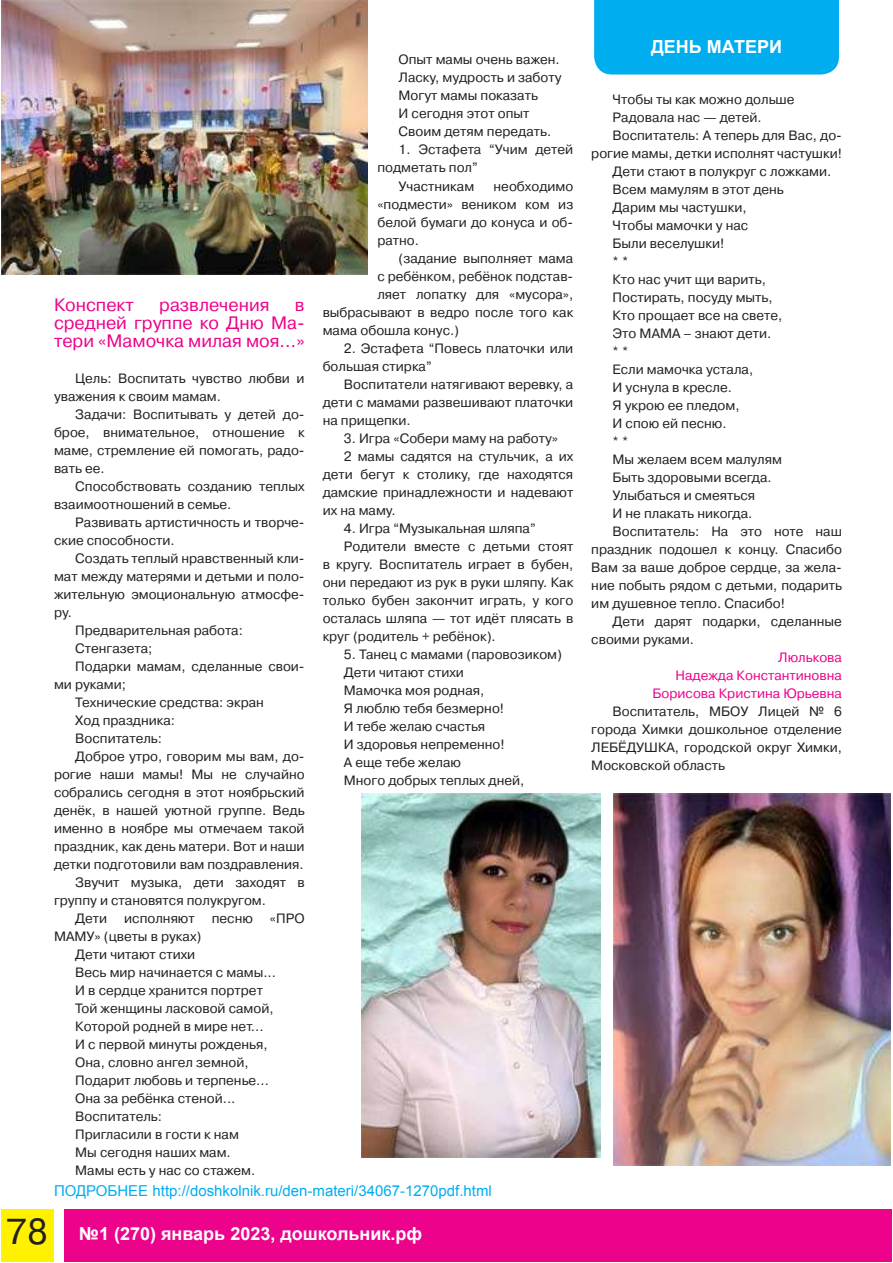
<style>
.page{position:relative;width:893px;height:1263px;background:#fff}
.page>*{position:absolute;margin:0;border:0;box-sizing:border-box;transform-origin:0 0}
.t1{font:36px "Pragmatica C";color:#231f20}
.t2{font:18px/18px "Pragmatica C";color:#ed028c;text-align:justify}
.t3{font:700 18px "Arial";color:#fff}
.t4{font:15px "Arial";color:#00aeef}
.t5{font:13.5px/18px "Pragmatica C";color:#231f20}
.t6{font:13.5px/18px "Pragmatica C";color:#ed028c;text-align:right}
</style>
<div class="page">
<div style="left:65px;top:1210px;width:827px;height:52px;background:#ed028c"></div>
<div style="left:1px;top:1210px;width:52px;height:52px;background:#fff101"></div>
<div style="left:594px;top:0;width:245px;height:75px;background:#00aeef"></div>
<img style="left:2px;top:0;width:366px;height:274px">
<img style="left:614px;top:793px;width:276px;height:372px">
<img style="left:362px;top:793px;width:239px;height:364px">
<h1 class="t1" style="left:6px;top:1212px;width:43px">78</h1>
<h2 class="t2" style="left:54px;top:296px;width:81px">Конспект</h2>
<h2 class="t2" style="left:159px;top:296px;width:112px">развлечения</h2>
<h2 class="t2" style="left:54px;top:296px;width:252px;text-indent:241px">в средней группе ко Дню Ма&shy;тери «Мамочка милая моя…»</h2>
<p class="t5" style="left:54px;top:370px;width:252px;text-indent:21px">Цель: Воспитать чувство любви и уважения к своим мамам.</p>
<p class="t5" style="left:54px;top:406px;width:252px;text-align:justify;text-indent:21px">Задачи: Воспитывать у детей до&shy;брое, внимательное, отношение к маме, стремление ей помогать, радо&shy;вать ее.</p>
<p class="t5" style="left:54px;top:478px;width:252px;text-indent:21px">Способствовать созданию теплых взаимоотношений в семье.</p>
<p class="t5" style="left:54px;top:514px;width:252px;text-indent:21px">Развивать артистичность и творче&shy;ские способности.</p>
<p class="t5" style="left:75px;top:550px;width:231px">Создать теплый нравственный кли-</p>
<p class="t5" style="left:54px;top:568px;width:252px">мат между матерями и детьми и поло-</p>
<p class="t5" style="left:54px;top:586px;width:252px">жительную эмоциональную атмосфе-</p>
<p class="t5" style="left:54px;top:604px;width:19px">ру.</p>
<p class="t5" style="left:75px;top:622px;width:169px">Предварительная работа:</p>
<p class="t5" style="left:75px;top:640px;width:79px">Стенгазета;</p>
<p class="t5" style="left:75px;top:658px;width:231px">Подарки мамам, сделанные свои-</p>
<p class="t5" style="left:54px;top:676px;width:74px">ми руками;</p>
<p class="t5" style="left:75px;top:694px;width:190px">Технические средства: экран</p>
<p class="t5" style="left:75px;top:712px;width:101px">Ход праздника:</p>
<p class="t5" style="left:75px;top:730px;width:88px">Воспитатель:</p>
<p class="t5" style="left:75px;top:748px;width:231px">Доброе утро, говорим мы вам, до-</p>
<p class="t5" style="left:54px;top:766px;width:252px">рогие наши мамы! Мы не случайно</p>
<p class="t5" style="left:54px;top:784px;width:252px">собрались сегодня в этот ноябрьский</p>
<p class="t5" style="left:54px;top:802px;width:252px">денёк, в нашей уютной группе. Ведь</p>
<p class="t5" style="left:54px;top:820px;width:252px">именно в ноябре мы отмечаем такой</p>
<p class="t5" style="left:54px;top:838px;width:252px">праздник, как день матери. Вот и наши</p>
<p class="t5" style="left:54px;top:856px;width:251px">детки подготовили вам поздравления.</p>
<p class="t5" style="left:75px;top:874px;width:231px">Звучит музыка, дети заходят в</p>
<p class="t5" style="left:54px;top:892px;width:213px">группу и становятся полукругом.</p>
<p class="t5" style="left:75px;top:910px;width:33px">Дети</p>
<p class="t5" style="left:124px;top:910px;width:72px">исполняют</p>
<p class="t5" style="left:212px;top:910px;width:43px">песню</p>
<p class="t5" style="left:270px;top:910px;width:36px">«ПРО</p>
<p class="t5" style="left:75px;top:928px;width:202px;text-indent:-21px">МАМУ» (цветы в руках)<br>Дети читают стихи<br>Весь мир начинается с мамы...<br>И в сердце хранится портрет<br>Той женщины ласковой самой,<br>Которой родней в мире нет...<br>И с первой минуты рожденья,<br>Она, словно ангел земной,<br>Подарит любовь и терпенье...<br>Она за ребёнка стеной...<br>Воспитатель:<br>Пригласили в гости к нам<br>Мы сегодня наших мам.<br>Мамы есть у нас со стажем.</p>
<p class="t5" style="left:399px;top:51px;width:164px">Опыт мамы очень важен.<br>Ласку, мудрость и заботу<br>Могут мамы показать<br>И сегодня этот опыт<br>Своим детям передать.</p>
<p class="t5" style="left:399px;top:141px;width:176px">1. Эстафета “Учим детей</p>
<p class="t5" style="left:377px;top:159px;width:102px">подметать пол”</p>
<p class="t5" style="left:399px;top:177px;width:77px">Участникам</p>
<p class="t5" style="left:377px;top:177px;width:197px;text-align:justify;text-indent:116px">необходимо «подмести» веником ком из белой бумаги до конуса и об&shy;ратно.</p>
<p class="t5" style="left:399px;top:249px;width:176px">(задание выполняет мама</p>
<p class="t5" style="left:377px;top:267px;width:197px">с ребёнком, ребёнок подстав-</p>
<p class="t5" style="left:377px;top:285px;width:197px">ляет лопатку для «мусора»,</p>
<p class="t5" style="left:323px;top:303px;width:252px">выбрасывают в ведро после того как</p>
<p class="t5" style="left:323px;top:321px;width:138px">мама обошла конус.)</p>
<p class="t5" style="left:323px;top:339px;width:252px;text-indent:21px">2. Эстафета “Повесь платочки или большая стирка”</p>
<p class="t5" style="left:323px;top:375px;width:252px;text-align:justify;text-indent:21px">Воспитатели натягивают веревку, а дети с мамами развешивают платочки на прищепки.</p>
<p class="t5" style="left:344px;top:429px;width:216px">3. Игра «Собери маму на работу»</p>
<p class="t5" style="left:344px;top:447px;width:231px">2 мамы садятся на стульчик, а их</p>
<p class="t5" style="left:323px;top:465px;width:252px">дети бегут к столику, где находятся</p>
<p class="t5" style="left:323px;top:483px;width:252px">дамские принадлежности и надевают</p>
<p class="t5" style="left:323px;top:501px;width:75px">их на маму.</p>
<p class="t5" style="left:344px;top:519px;width:193px">4. Игра “Музыкальная шляпа”</p>
<p class="t5" style="left:344px;top:537px;width:231px">Родители вместе с детьми стоят</p>
<p class="t5" style="left:323px;top:555px;width:252px">в кругу. Воспитатель играет в бубен,</p>
<p class="t5" style="left:323px;top:573px;width:252px">они передают из рук в руки шляпу. Как</p>
<p class="t5" style="left:323px;top:591px;width:252px">только бубен закончит играть, у кого</p>
<p class="t5" style="left:323px;top:609px;width:252px">осталась шляпа — тот идёт плясать в</p>
<p class="t5" style="left:323px;top:627px;width:175px">круг (родитель + ребёнок).</p>
<p class="t5" style="left:344px;top:645px;width:220px">5. Танец с мамами (паровозиком)<br>Дети читают стихи<br>Мамочка моя родная,<br>Я люблю тебя безмерно!<br>И тебе желаю счастья<br>И здоровья непременно!<br>А еще тебе желаю<br>Много добрых теплых дней,</p>
<p class="t4" style="left:54px;top:1180px;width:439px">ПОДРОБНЕЕ http://doshkolnik.ru/den-materi/34067-1270pdf.html</p>
<h2 class="t3" style="left:79px;top:1222px;width:345px">№1 (270) январь 2023, дошкольник.рф</h2>
<h2 class="t3" style="left:651px;top:35px;width:132px">ДЕНЬ МАТЕРИ</h2>
<p class="t5" style="left:613px;top:91px;width:183px">Чтобы ты как можно дольше</p>
<p class="t5" style="left:613px;top:109px;width:151px">Радовала нас — детей.</p>
<p class="t5" style="left:613px;top:127px;width:231px">Воспитатель: А теперь для Вас, до-</p>
<p class="t5" style="left:591px;top:145px;width:252px">рогие мамы, детки исполнят частушки!</p>
<p class="t5" style="left:613px;top:163px;width:220px">Дети стают в полукруг с ложками.</p>
<p class="t5" style="left:613px;top:181px;width:173px">Всем мамулям в этот день</p>
<p class="t5" style="left:613px;top:199px;width:136px">Дарим мы частушки,</p>
<p class="t5" style="left:613px;top:217px;width:137px">Чтобы мамочки у нас</p>
<p class="t5" style="left:613px;top:235px;width:113px">Были веселушки!</p>
<p class="t5" style="left:613px;top:253px;width:17px">* *</p>
<p class="t5" style="left:613px;top:271px;width:155px">Кто нас учит щи варить,</p>
<p class="t5" style="left:613px;top:289px;width:162px">Постирать, посуду мыть,</p>
<p class="t5" style="left:613px;top:307px;width:171px">Кто прощает все на свете,</p>
<p class="t5" style="left:613px;top:325px;width:160px">Это МАМА – знают дети.</p>
<p class="t5" style="left:613px;top:343px;width:17px">* *</p>
<p class="t5" style="left:613px;top:361px;width:142px">Если мамочка устала,</p>
<p class="t5" style="left:613px;top:379px;width:121px">И уснула в кресле.</p>
<p class="t5" style="left:613px;top:397px;width:128px">Я укрою ее пледом,</p>
<p class="t5" style="left:613px;top:415px;width:115px">И спою ей песню.</p>
<p class="t5" style="left:613px;top:433px;width:17px">* *</p>
<p class="t5" style="left:613px;top:451px;width:171px">Мы желаем всем малулям</p>
<p class="t5" style="left:613px;top:469px;width:161px">Быть здоровыми всегда.</p>
<p class="t5" style="left:613px;top:487px;width:144px">Улыбаться и смеяться</p>
<p class="t5" style="left:613px;top:505px;width:141px">И не плакать никогда.</p>
<p class="t5" style="left:613px;top:523px;width:231px">Воспитатель: На это ноте наш</p>
<p class="t5" style="left:591px;top:541px;width:252px">праздник подошел к концу. Спасибо</p>
<p class="t5" style="left:591px;top:559px;width:252px">Вам за ваше доброе сердце, за жела-</p>
<p class="t5" style="left:591px;top:577px;width:252px">ние побыть рядом с детьми, подарить</p>
<p class="t5" style="left:591px;top:595px;width:195px">им душевное тепло. Спасибо!</p>
<p class="t5" style="left:613px;top:613px;width:231px">Дети дарят подарки, сделанные</p>
<p class="t5" style="left:591px;top:631px;width:104px">своими руками.</p>
<p class="t6" style="left:653px;top:649px;width:191px">Люлькова<br>Надежда Константиновна<br>Борисова Кристина Юрьевна</p>
<p class="t5" style="left:591px;top:703px;width:252px;text-align:justify;text-indent:21px">Воспитатель, МБОУ Лицей № 6 города Химки дошкольное отделение ЛЕБЁДУШКА, городской округ Химки, Московской область</p>
</div>
